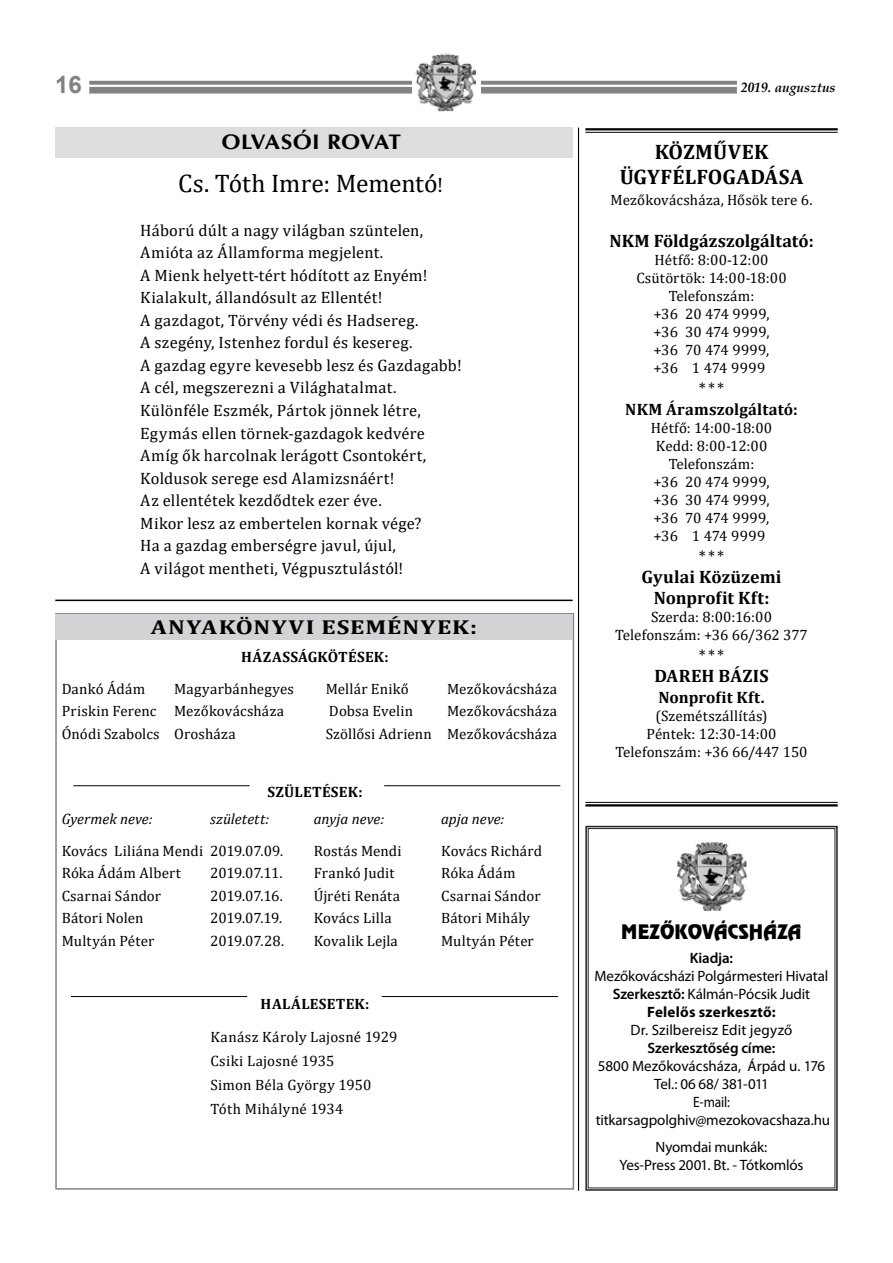
<style>
.page{position:relative;width:893px;height:1263px;background:#fff}
.page>*{position:absolute;margin:0;border:0;box-sizing:border-box;transform-origin:0 0}
.t1{font:25.5px "Cambria";letter-spacing:-.005em;color:#000}
.t2{font:700 24px "Arial";color:#808285}
.t3{font:700 21px/25.2px "Cambria";letter-spacing:.01em;color:#000;text-align:center}
.t4{font:700 21px "CG Omega";letter-spacing:-.005em;color:#000;scale:1.1 1}
.t5{font:700 20.25px "Cambria";letter-spacing:.04em;color:#000;scale:1.22 1}
.t6{font:700 18px/21px "Cambria";letter-spacing:.005em;color:#000;text-align:center}
.t7{font:18px "Renfrew";letter-spacing:.01em;color:#000}
.t8{font:16.5px/22.5px "Cambria";letter-spacing:.015em;color:#000}
.t9{font:700 16.5px "Cambria";letter-spacing:.01em;color:#000}
.t10{font:15px/18px "Cambria";letter-spacing:.01em;color:#000;text-align:center}
.t11{font:15px/18px "Myriad Pro";letter-spacing:-.01em;color:#000;text-align:center}
.t12{font:italic 15px "Cambria";color:#000}
.t13{font:700 15px "Cambria";letter-spacing:.02em;color:#000}
.t14{font:600 15px "Myriad Pro";letter-spacing:-.01em;color:#000}
.t15{font:15px "Myriad Pro";letter-spacing:.01em;color:#000}
.t16{font:italic 700 13.5px "Book Antiqua";color:#000}
.s1{font-size:21px}
.s2{font-weight:600}
.s3{font-weight:700}
</style>
<div class="page">
<svg style="left:89px;top:81px;width:648px;height:13px;background:#898b8d"></svg>
<hr style="left:51px;top:85px;width:791px;height:2px;background:#fff">
<div style="left:412px;top:59px;width:68px;height:52px;background:#fff"></div>
<img style="left:418px;top:56px;width:57px;height:54px">
<div style="left:415px;top:53px;width:63px;height:60px;border:2px solid #fff"></div>
<hr style="left:55px;top:600px;width:518px;height:1px;background:#000">
<div style="left:55px;top:615px;width:518px;height:25px;background:#d1d3d4"></div>
<hr style="left:71px;top:996px;width:176px;height:1px;background:#000">
<hr style="left:382px;top:996px;width:176px;height:1px;background:#000">
<div style="left:55px;top:128px;width:518px;height:30px;background:#dcddde"></div>
<svg style="left:585px;top:825px;width:253px;height:366px"></svg>
<img style="left:679px;top:844px;width:66px;height:66px">
<div style="left:676px;top:841px;width:72px;height:72px;border:2px solid #fff"></div>
<hr style="left:73px;top:785px;width:177px;height:1px;background:#000">
<hr style="left:384px;top:785px;width:176px;height:1px;background:#000">
<hr style="left:578px;top:128px;width:1px;height:1063px;background:#000">
<hr style="left:585px;top:128px;width:253px;height:2px;background:#000">
<hr style="left:585px;top:132px;width:253px;height:1px;background:#000">
<hr style="left:585px;top:804px;width:253px;height:2px;background:#000">
<hr style="left:585px;top:802px;width:253px;height:1px;background:#000">
<h2 class="t2" style="left:55px;top:68px;width:28px">16</h2>
<p class="t16" style="left:741px;top:78px;width:96px">2019. augusztus</p>
<h3 class="t4" style="left:221px;top:128px;width:165px">OLVASÓI ROVAT</h3>
<h1 class="t1" style="left:178px;top:169px;width:266px">Cs. Tóth Imre: Mementó<span class="s1">!</span></h1>
<p class="t8" style="left:140px;top:219px;width:323px">Háború dúlt a nagy világban szüntelen, Amióta az Államforma megjelent.<br>A Mienk helyett-tért hódított az Enyém!<br>Kialakult, állandósult az Ellentét!<br>A gazdagot, Törvény védi és Hadsereg.<br>A szegény, Istenhez fordul és kesereg.<br>A gazdag egyre kevesebb lesz és Gazdagabb!<br>A cél, megszerezni a Világhatalmat.<br>Különféle Eszmék, Pártok jönnek létre, Egymás ellen törnek-gazdagok kedvére Amíg ők harcolnak lerágott Csontokért, Koldusok serege esd Alamizsnáért!<br>Az ellentétek kezdődtek ezer éve.<br>Mikor lesz az embertelen kornak vége?<br>Ha a gazdag emberségre javul, újul,<br>A világot mentheti, Végpusztulástól!</p>
<h3 class="t5" style="left:151px;top:612px;width:269px">ANYAKÖNYVI ESEMÉNYEK:</h3>
<p class="t13" style="left:241px;top:647px;width:149px">HÁZASSÁGKÖTÉSEK:</p>
<p class="t10" style="left:62px;top:680px;width:85px">Dankó Ádám</p>
<p class="t10" style="left:174px;top:680px;width:121px">Magyarbánhegyes</p>
<p class="t10" style="left:326px;top:680px;width:85px">Mellár Enikő</p>
<p class="t10" style="left:447px;top:680px;width:111px">Mezőkovácsháza</p>
<p class="t10" style="left:62px;top:702px;width:224px">Priskin Ferenc Mezőkovácsháza</p>
<p class="t10" style="left:329px;top:702px;width:86px">Dobsa Evelin</p>
<p class="t10" style="left:447px;top:702px;width:111px">Mezőkovácsháza</p>
<p class="t10" style="left:62px;top:725px;width:176px">Ónódi Szabolcs Orosháza</p>
<p class="t10" style="left:326px;top:725px;width:233px">Szöllősi Adrienn Mezőkovácsháza</p>
<p class="t13" style="left:267px;top:782px;width:97px">SZÜLETÉSEK:</p>
<p class="t12" style="left:62px;top:809px;width:93px">Gyermek neve:</p>
<p class="t12" style="left:210px;top:809px;width:61px">született:</p>
<p class="t12" style="left:314px;top:809px;width:72px">anyja neve:</p>
<p class="t12" style="left:441px;top:809px;width:65px">apja neve:</p>
<p class="t10" style="left:62px;top:842px;width:223px">Kovács Liliána Mendi 2019.07.09.</p>
<p class="t10" style="left:314px;top:842px;width:89px">Rostás Mendi</p>
<p class="t10" style="left:441px;top:842px;width:103px">Kovács Richárd</p>
<p class="t10" style="left:62px;top:864px;width:121px">Róka Ádám Albert</p>
<p class="t10" style="left:210px;top:864px;width:74px">2019.07.11.</p>
<p class="t10" style="left:314px;top:864px;width:82px">Frankó Judit</p>
<p class="t10" style="left:441px;top:864px;width:76px">Róka Ádám</p>
<p class="t10" style="left:62px;top:887px;width:101px">Csarnai Sándor</p>
<p class="t10" style="left:210px;top:887px;width:74px">2019.07.16.</p>
<p class="t10" style="left:314px;top:887px;width:88px">Újréti Renáta</p>
<p class="t10" style="left:441px;top:887px;width:101px">Csarnai Sándor</p>
<p class="t10" style="left:62px;top:909px;width:83px">Bátori Nolen</p>
<p class="t10" style="left:210px;top:909px;width:73px">2019.07.19.</p>
<p class="t10" style="left:314px;top:909px;width:80px">Kovács Lilla</p>
<p class="t10" style="left:441px;top:909px;width:90px">Bátori Mihály</p>
<p class="t10" style="left:62px;top:932px;width:94px">Multyán Péter</p>
<p class="t10" style="left:210px;top:932px;width:75px">2019.07.28.</p>
<p class="t10" style="left:314px;top:932px;width:86px">Kovalik Lejla</p>
<p class="t10" style="left:441px;top:932px;width:94px">Multyán Péter</p>
<p class="t13" style="left:261px;top:993px;width:110px">HALÁLESETEK:</p>
<p class="t10" style="left:210px;top:1025px;width:189px;line-height:24px;text-align:left">Kanász Károly Lajosné 1929<br>Csiki Lajosné 1935<br>Simon Béla György 1950<br>Tóth Mihályné 1934</p>
<h3 class="t3" style="left:620px;top:138px;width:185px">KÖZMŰVEK<br>ÜGYFÉLFOGADÁSA</h3>
<p class="t10" style="left:611px;top:191px;width:203px">Mezőkovácsháza, Hősök tere 6.</p>
<p class="t6" style="left:609px;top:230px;width:206px">NKM Földgázszolgáltató:</p>
<p class="t10" style="left:636px;top:251px;width:152px">Hétfő: 8:00-12:00<br>Csütörtök: 14:00-18:00<br>Telefonszám:<br>+36 20 474 9999,<br>+36 30 474 9999,<br>+36 70 474 9999,<br>+36 1 474 9999</p>
<p class="t8" style="left:699px;top:377px;width:27px">***</p>
<p class="t9" style="left:625px;top:398px;width:174px">NKM Áramszolgáltató:</p>
<p class="t10" style="left:651px;top:419px;width:123px">Hétfő: 14:00-18:00<br>Kedd: 8:00-12:00<br>Telefonszám:<br>+36 20 474 9999, +36 30 474 9999, +36 70 474 9999, +36 1 474 9999</p>
<p class="t8" style="left:699px;top:545px;width:27px">***</p>
<p class="t6" style="left:642px;top:566px;width:141px">Gyulai Közüzemi<br>Nonprofit Kft:</p>
<p class="t10" style="left:615px;top:608px;width:194px">Szerda: 8:00:16:00<br>Telefonszám: +36 66/362 377</p>
<p class="t8" style="left:699px;top:644px;width:27px">***</p>
<p class="t6" style="left:654px;top:665px;width:116px">DAREH BÁZIS</p>
<p class="t9" style="left:658px;top:686px;width:108px">Nonprofit Kft.</p>
<p class="t10" style="left:615px;top:707px;width:194px">(Szemétszállítás)<br>Péntek: 12:30-14:00<br>Telefonszám: +36 66/447 150</p>
<p class="t7" style="left:621px;top:920px;width:182px">MEZŐKOVÁCSHÁZA</p>
<p class="t14" style="left:690px;top:948px;width:45px">Kiadja:</p>
<p class="t11" style="left:594px;top:967px;width:235px">Mezőkovácsházi Polgármesteri Hivatal<br><span class="s2">Szerkesztő:</span> Kálmán-Pócsik Judit<br><span class="s3">Felelős szerkesztő:</span></p>
<p class="t15" style="left:630px;top:1021px;width:164px">Dr. Szilbereisz Edit jegyző</p>
<p class="t14" style="left:648px;top:1038px;width:129px">Szerkesztőség címe:</p>
<p class="t11" style="left:596px;top:1057px;width:236px">5800 Mezőkovácsháza, Árpád u. 176<br>Tel.: 06 68/ 381-011<br>E-mail: titkarsagpolghiv@mezokovacshaza.hu</p>
<p class="t11" style="left:619px;top:1138px;width:186px">Nyomdai munkák:<br>Yes-Press 2001. Bt. - Tótkomlós</p>
</div>
